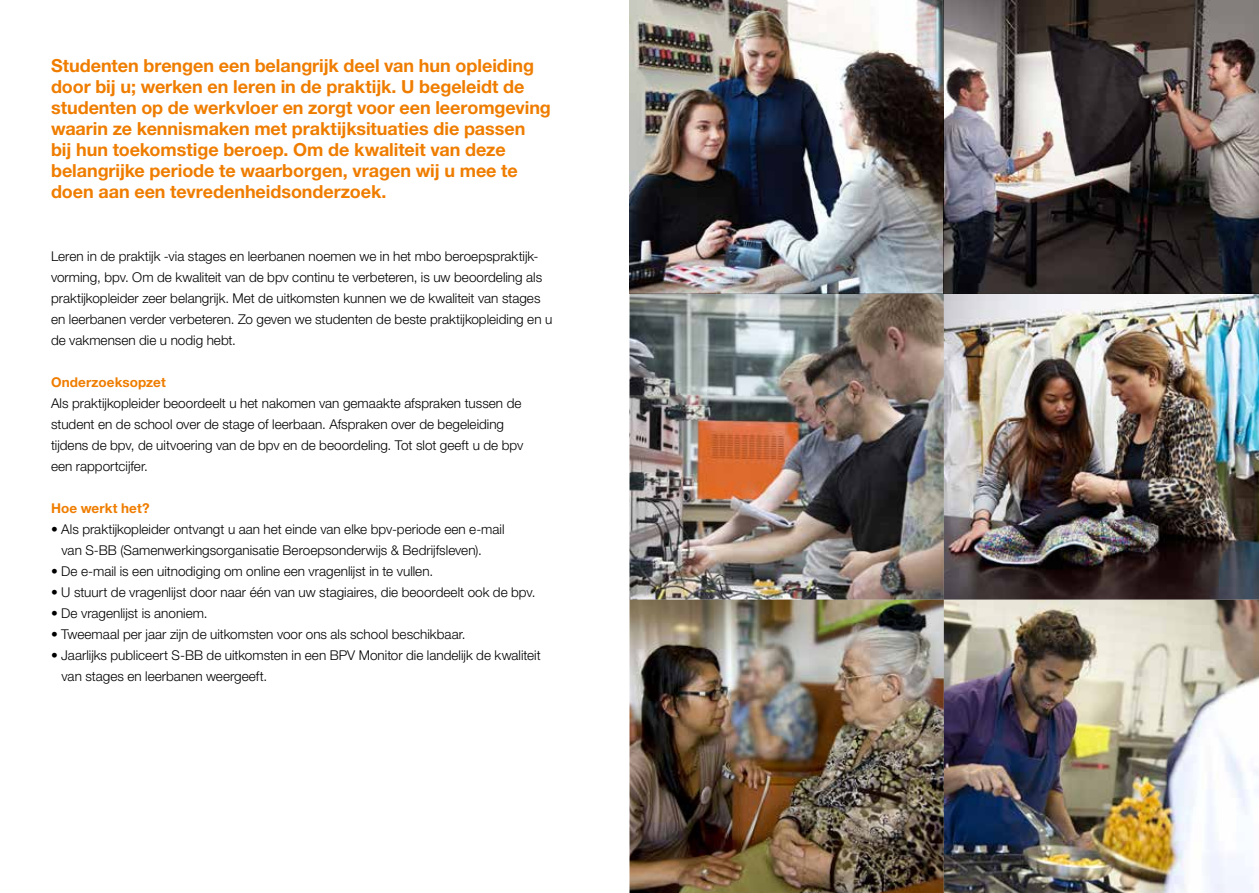
<style>
.page{position:relative;width:1259px;height:893px;background:#fff}
.page>*{position:absolute;margin:0;border:0;box-sizing:border-box;transform-origin:0 0}
.t1{font:700 18px/21px "Helvetica Neue LT Std";letter-spacing:-.005em;color:#ef7d00}
.t2{font:300 13.5px/21px "Helvetica Neue LT Std";color:#000}
.t3{font:700 13.5px "Helvetica Neue LT Std";letter-spacing:.005em;color:#ef7d00}
</style>
<div class="page">
<img style="left:629px;top:0;width:630px;height:893px">
<p class="t1" style="left:51px;top:55px;width:501px">Studenten brengen een belangrijk deel van hun opleiding door bij u; werken en leren in de praktijk. U begeleidt de studenten op de werkvloer en zorgt voor een leeromgeving waarin ze kennismaken met praktijksituaties die passen<br>bij hun toekomstige beroep. Om de kwaliteit van deze belangrijke periode te waarborgen, vragen wij u mee te doen aan een tevredenheidsonderzoek.</p>
<p class="t2" style="left:51px;top:245px;width:503px">Leren in de praktijk -via stages en leerbanen noemen we in het mbo beroepspraktijk&shy;vorming, bpv. Om de kwaliteit van de bpv continu te verbeteren, is uw beoordeling als praktijkopleider zeer belangrijk. Met de uitkomsten kunnen we de kwaliteit van stages en leerbanen verder verbeteren. Zo geven we studenten de beste praktijkopleiding en u de vakmensen die u nodig hebt.</p>
<p class="t3" style="left:51px;top:374px;width:116px">Onderzoeksopzet</p>
<p class="t2" style="left:51px;top:392px;width:474px">Als praktijkopleider beoordeelt u het nakomen van gemaakte afspraken tussen de student en de school over de stage of leerbaan. Afspraken over de begeleiding tijdens de bpv, de uitvoering van de bpv en de beoordeling. Tot slot geeft u de bpv een rapportcijfer.</p>
<p class="t3" style="left:51px;top:500px;width:100px">Hoe werkt het?</p>
<p class="t2" style="left:62px;top:518px;width:444px;text-indent:-11px">• Als praktijkopleider ontvangt u aan het einde van elke bpv-periode een e-mail van S-BB (Samenwerkingsorganisatie Beroepsonderwijs &amp; Bedrijfsleven).</p>
<p class="t2" style="left:51px;top:560px;width:383px">• De e-mail is een uitnodiging om online een vragenlijst in te vullen.</p>
<p class="t2" style="left:51px;top:581px;width:486px">• U stuurt de vragenlijst door naar één van uw stagiaires, die beoordeelt ook de bpv.</p>
<p class="t2" style="left:51px;top:602px;width:158px">• De vragenlijst is anoniem.</p>
<p class="t2" style="left:51px;top:624px;width:416px">• Tweemaal per jaar zijn de uitkomsten voor ons als school beschikbaar.</p>
<p class="t2" style="left:62px;top:645px;width:481px;text-indent:-11px">• Jaarlijks publiceert S-BB de uitkomsten in een BPV Monitor die landelijk de kwaliteit van stages en leerbanen weergeeft.</p>
</div>
